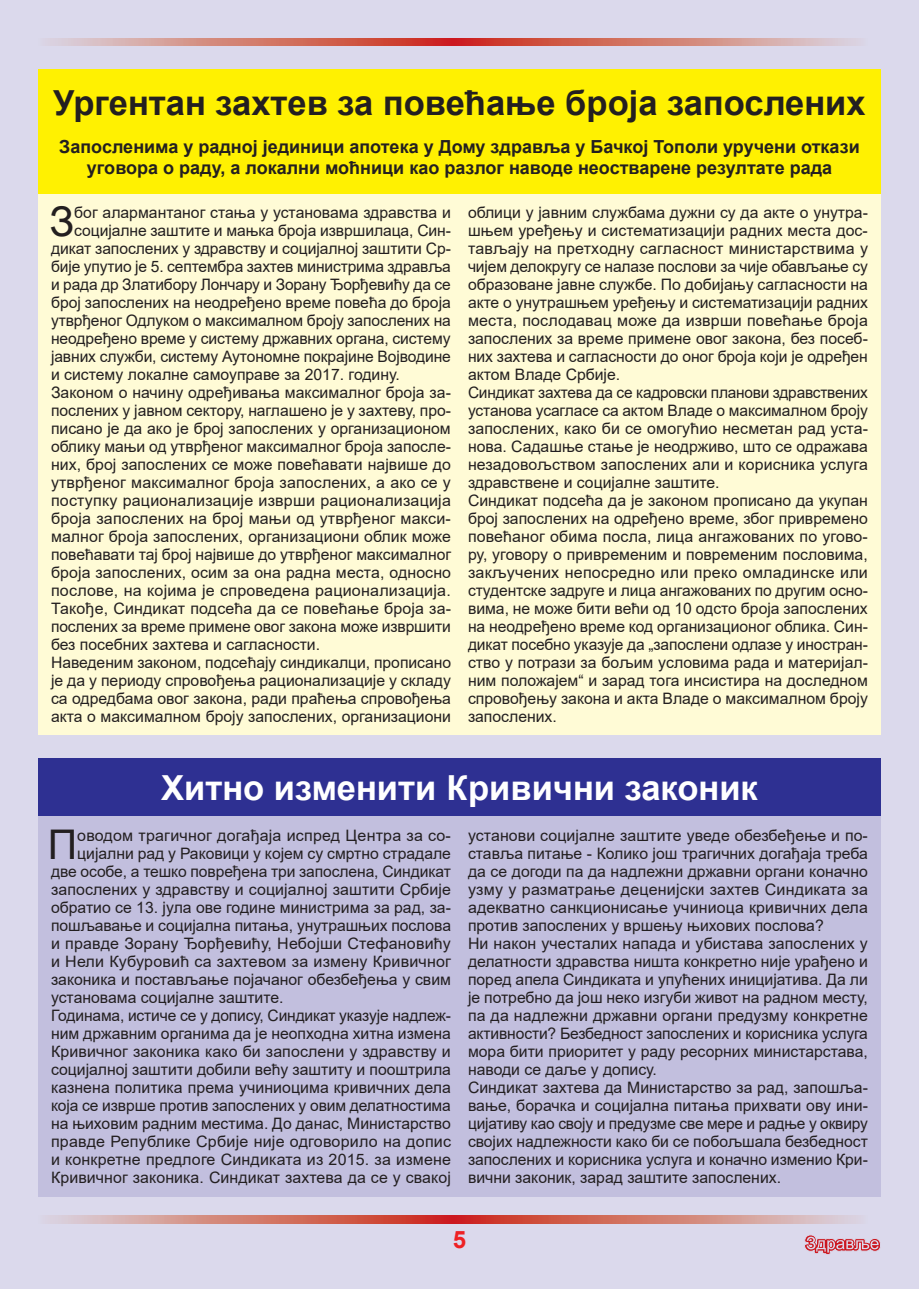
<style>
.page{position:relative;width:919px;height:1289px;background:#fff}
.page>*{position:absolute;margin:0;border:0;box-sizing:border-box;transform-origin:0 0}
.t1{font:40.95px "Arial";color:#231f20}
.t2{font:700 34.5px "Arial";color:#231f20}
.t3{font:700 34.5px "Arial";color:#fff}
.t4{font:700 24px "Arial";color:#ee2124}
.t5{font:700 18px/21px "Arial";color:#231f20;text-align:center}
.t6{font:15.75px/18px "Arial";color:#231f20}
</style>
<div class="page">
<div style="left:0;top:0;width:918px;height:1288px;background:#dbd9ec"></div>
<img style="left:48px;top:1215px;width:810px;height:8px">
<svg style="left:804px;top:1235px;width:76px;height:19px"></svg>
<img style="left:48px;top:38px;width:810px;height:8px">
<div style="left:38px;top:193px;width:842px;height:542px;background:#fffbd6"></div>
<div style="left:38px;top:69px;width:842px;height:124px;background:#fff101"></div>
<div style="left:38px;top:758px;width:842px;height:58px;background:#2e3092"></div>
<div style="left:38px;top:816px;width:842px;height:380px;background:#c2bfde"></div>
<h2 class="t2" style="left:53px;top:78px;width:813px">Ургентан захтев за повећање броја запослених</h2>
<p class="t5" style="left:59px;top:136px;width:802px">Запосленима у радној јединици апотека у Дому здравља у Бачкој Тополи уручени откази угoвора о раду, а локални моћници као разлог наводе неостварене резултате рада</p>
<h1 class="t1" style="left:49px;top:193px;width:26px">З</h1>
<p class="t6" style="left:74px;top:203px;width:378px">бог алармантаног стања у установама здравства и</p>
<p class="t6" style="left:74px;top:221px;width:378px">социјалне заштите и мањка броја извршилаца, Син-</p>
<p class="t6" style="left:51px;top:239px;width:401px">дикат запослених у здравству и социјалној заштити Ср-</p>
<p class="t6" style="left:51px;top:257px;width:401px">бије упутио је 5. септембра захтев министрима здравља</p>
<p class="t6" style="left:51px;top:275px;width:401px">и рада др Златибору Лончару и Зорану Ђорђевићу да се</p>
<p class="t6" style="left:51px;top:293px;width:401px">број запослених на неодређено време повећа до броја</p>
<p class="t6" style="left:51px;top:311px;width:401px">утврђеног Одлуком о максималном броју запослених на</p>
<p class="t6" style="left:51px;top:329px;width:401px">неодређено време у систему државних органа, систему</p>
<p class="t6" style="left:51px;top:347px;width:401px">јавних служби, систему Аутономне покрајине Војводине</p>
<p class="t6" style="left:51px;top:365px;width:350px">и систему локалне самоуправе за 2017. годину.</p>
<p class="t6" style="left:51px;top:383px;width:401px">Законом о начину одређивања максималног броја за-</p>
<p class="t6" style="left:51px;top:401px;width:401px">послених у јавном сектору, наглашено је у захтеву, про-</p>
<p class="t6" style="left:51px;top:419px;width:401px">писано је да ако је број запослених у организационом</p>
<p class="t6" style="left:51px;top:437px;width:401px">облику мањи од утврђеног максималног броја запосле-</p>
<p class="t6" style="left:51px;top:455px;width:401px">них, број запослених се може повећавати највише до</p>
<p class="t6" style="left:51px;top:473px;width:401px">утврђеног максималног броја запослених, а ако се у</p>
<p class="t6" style="left:51px;top:491px;width:401px">поступку рационализације изврши рационализација</p>
<p class="t6" style="left:51px;top:509px;width:401px">броја запослених на број мањи од утврђеног макси-</p>
<p class="t6" style="left:51px;top:527px;width:401px">малног броја запослених, организациони облик може</p>
<p class="t6" style="left:51px;top:545px;width:401px">повећавати тај број највише до утврђеног максималног</p>
<p class="t6" style="left:51px;top:563px;width:401px">броја запослених, осим за она радна места, односно</p>
<p class="t6" style="left:51px;top:581px;width:401px">послове, на којима је спроведена рационализација.</p>
<p class="t6" style="left:51px;top:599px;width:401px">Такође, Синдикат подсећа да се повећање броја за-</p>
<p class="t6" style="left:51px;top:617px;width:401px">послених за време примене овог закона може извршити</p>
<p class="t6" style="left:51px;top:635px;width:270px">без посебних захтева и сагласности.</p>
<p class="t6" style="left:51px;top:653px;width:401px">Наведеним законом, подсећају синдикалци, прописано</p>
<p class="t6" style="left:51px;top:671px;width:401px">је да у периоду спровођења рационализације у складу</p>
<p class="t6" style="left:51px;top:689px;width:401px">са одредбама овог закона, ради праћења спровођења</p>
<p class="t6" style="left:51px;top:707px;width:401px">акта о максималном броју запослених, организациони</p>
<p class="t6" style="left:468px;top:203px;width:401px">облици у јавним службама дужни су да акте о унутра&shy;шњем уређењу и систематизацији радних места дос&shy;тављају на претходну сагласност министарствима у чијем делокругу се налазе послови за чије обављање су образоване јавне службе. По добијању сагласности на акте о унутрашњем уређењу и систематизацији радних места, послодавац може да изврши повећање броја запослених за време примене овог закона, без посеб&shy;них захтева и сагласности до оног броја који је одређен актом Владе Србије.<br>Синдикат захтева да се кадровски планови здравствених установа усагласе са актом Владе о максималном броју запослених, како би се омогућио несметан рад уста&shy;нова. Садашње стање је неодрживо, што се одражава незадовољством запослених али и корисника услуга здравствене и социјалне заштите.<br>Синдикат подсећа да је законом прописано да укупан број запослених на одређено време, због привремено повећаног обима посла, лица ангажованих по угово&shy;ру, уговору о привременим и повременим пословима, закључених непосредно или преко омладинске или студентске задруге и лица ангажованих по другим осно&shy;вима, не може бити већи од 10 одсто броја запослених на неодређено време код организационог облика. Син&shy;дикат посебно указује да „запослени одлазе у иностран&shy;ство у потрази за бољим условима рада и материјал&shy;ним положајем“ и зарад тога инсистира на доследном спровођењу закона и акта Владе о максималном броју запослених.</p>
<h2 class="t3" style="left:161px;top:763px;width:598px">Хитно изменити Кривични законик</h2>
<h1 class="t1" style="left:48px;top:816px;width:31px">П</h1>
<p class="t6" style="left:77px;top:826px;width:375px">оводом трагичног догађаја испред Центра за со-</p>
<p class="t6" style="left:77px;top:844px;width:375px">цијални рад у Раковици у којем су смртно страдале</p>
<p class="t6" style="left:51px;top:862px;width:401px">две особе, а тешко повређена три запослена, Синдикат</p>
<p class="t6" style="left:51px;top:880px;width:401px">запослених у здравству и социјалној заштити Србије</p>
<p class="t6" style="left:51px;top:898px;width:401px">обратио се 13. јула ове године министрима за рад, за-</p>
<p class="t6" style="left:51px;top:916px;width:401px">пошљавање и социјална питања, унутрашњих послова</p>
<p class="t6" style="left:51px;top:934px;width:401px">и правде Зорану Ђорђевићу, Небојши Стефановићу</p>
<p class="t6" style="left:51px;top:952px;width:401px">и Нели Кубуровић са захтевом за измену Кривичног</p>
<p class="t6" style="left:51px;top:970px;width:401px">законика и постављање појачаног обезбеђења у свим</p>
<p class="t6" style="left:51px;top:988px;width:234px">установама социјалне заштите.</p>
<p class="t6" style="left:51px;top:1006px;width:401px">Годинама, истиче се у допису, Синдикат указује надлеж-</p>
<p class="t6" style="left:51px;top:1024px;width:401px">ним државним органима да је неопходна хитна измена</p>
<p class="t6" style="left:51px;top:1042px;width:401px">Кривичног законика како би запослени у здравству и</p>
<p class="t6" style="left:51px;top:1060px;width:401px">социјалној заштити добили већу заштиту и пооштрила</p>
<p class="t6" style="left:51px;top:1078px;width:401px">казнена политика према учиниоцима кривичних дела</p>
<p class="t6" style="left:51px;top:1096px;width:401px">која се изврше против запослених у овим делатностима</p>
<p class="t6" style="left:51px;top:1114px;width:401px">на њиховим радним местима. До данас, Министарство</p>
<p class="t6" style="left:51px;top:1132px;width:401px">правде Републике Србије није одговорило на допис</p>
<p class="t6" style="left:51px;top:1150px;width:401px">и конкретне предлоге Синдиката из 2015. за измене</p>
<p class="t6" style="left:51px;top:1168px;width:401px">Кривичног законика. Синдикат захтева да се у свакој</p>
<p class="t6" style="left:468px;top:826px;width:401px">установи социјалне заштите уведе обезбеђење и по&shy;ставља питање - Колико још трагичних догађаја треба да се догоди па да надлежни државни органи коначно узму у разматрање деценијски захтев Синдиката за адекватно санкционисање учиниоца кривичних дела против запослених у вршењу њихових послова?<br>Ни након учесталих напада и убистава запослених у делатности здравства ништа конкретно није урађено и поред апела Синдиката и упућених иницијатива. Да ли је потребно да још неко изгуби живот на радном месту, па да надлежни државни органи предузму конкретне активности? Безбедност запослених и корисника услуга мора бити приоритет у раду ресорних министарстава, наводи се даље у допису.<br>Синдикат захтева да Министарство за рад, запошља&shy;вање, борачка и социјална питања прихвати ову ини&shy;цијативу као своју и предузме све мере и радње у оквиру својих надлежности како би се побољшала безбедност запослених и корисника услуга и коначно изменио Кри&shy;вични законик, зарад заштите запослених.</p>
<h3 class="t4" style="left:453px;top:1222px;width:15px">5</h3>
</div>
